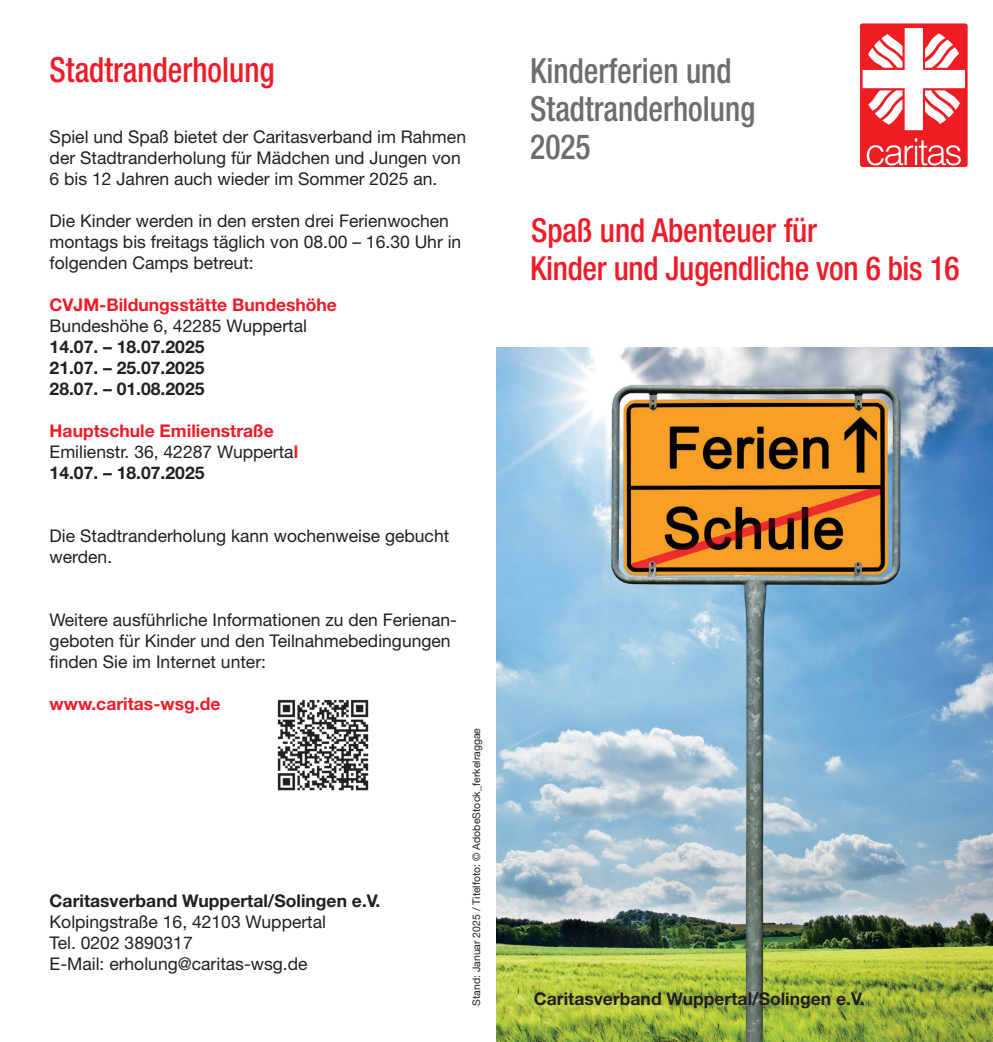
<style>
.page{position:relative;width:993px;height:1042px;background:#fff}
.page>*{position:absolute;margin:0;border:0;box-sizing:border-box;transform-origin:0 0}
.t1{font:500 condensed 34.65px/37.8px "Helvetica Neue LT Std";color:#6c6d70;scale:.91 1}
.t2{font:500 condensed 34.65px "Helvetica Neue LT Std";color:#ee1c28;scale:.91 1}
.t3{font:500 condensed 33.07px/37.8px "Helvetica Neue LT Std";letter-spacing:-.01em;color:#ee1c28;scale:.95 1}
.t4{font:17.5px/21px "Helvetica Neue LT Pro";color:#231f20}
.t5{font:700 17.5px/21px "Helvetica Neue LT Pro";color:#231f20;text-align:justify}
.t6{font:700 17.5px "Helvetica Neue LT Pro";color:#ee1c28}
.t7{font:10.5px "Helvetica Neue LT Pro";color:#231f20}
.s1{font-weight:700;color:#ee1c28}
.s2{font-weight:700}
</style>
<div class="page">
<img style="left:496px;top:347px;width:496px;height:695px">
<svg style="left:860px;top:24px;width:106px;height:142px"></svg>
<div style="left:854px;top:18px;width:118px;height:154px;border:5px solid #fff;border-radius:5px"></div>
<img style="left:277px;top:699px;width:92px;height:92px">
<h1 class="t2" style="left:50px;top:49px;width:249px">Stadtranderholung</h1>
<p class="t4" style="left:50px;top:125px;width:418px">Spiel und Spaß bietet der Caritasverband im Rahmen der Stadtranderholung für Mädchen und Jungen von<br>6 bis 12 Jahren auch wieder im Sommer 2025 an.</p>
<p class="t4" style="left:50px;top:209px;width:413px">Die Kinder werden in den ersten drei Ferienwochen montags bis freitags täglich von 08.00 – 16.30 Uhr in folgenden Camps betreut:</p>
<p class="t6" style="left:50px;top:293px;width:289px">CVJM-Bildungsstätte Bundeshöhe</p>
<p class="t4" style="left:50px;top:314px;width:259px">Bundeshöhe 6, 42285 Wuppertal</p>
<p class="t5" style="left:50px;top:335px;width:156px">14.07. – 18.07.2025<br>21.07. – 25.07.2025<br>28.07. – 01.08.2025</p>
<p class="t4" style="left:50px;top:419px;width:250px"><span class="s1">Hauptschule Emilienstraße<br></span>Emilienstr. 36, 42287 Wupperta<span class="s1">l<br></span><span class="s2">14.07. – 18.07.2025</span></p>
<p class="t4" style="left:50px;top:524px;width:401px">Die Stadtranderholung kann wochenweise gebucht werden.</p>
<p class="t4" style="left:50px;top:608px;width:409px">Weitere ausführliche Informationen zu den Ferienan&shy;geboten für Kinder und den Teilnahmebedingungen finden Sie im Internet unter:</p>
<p class="t6" style="left:50px;top:692px;width:172px">www.caritas-wsg.de</p>
<p class="t5" style="left:50px;top:890px;width:332px">Caritasverband Wuppertal/Solingen e.V.</p>
<p class="t4" style="left:50px;top:911px;width:278px">Kolpingstraße 16, 42103 Wuppertal<br>Tel. 0202 3890317<br>E-Mail: erholung@caritas-wsg.de</p>
<p class="t7" style="left:470px;top:1006px;width:279px;rotate:-90deg">Stand: Januar 2025 / Titelfoto: © AdobeStock_ferkelraggae</p>
<h1 class="t1" style="left:530px;top:52px;width:249px">Kinderferien und<br>Stadtranderholung<br>2025</h1>
<h2 class="t3" style="left:530px;top:211px;width:453px">Spaß und Abenteuer für<br>Kinder und Jugendliche von 6 bis 16</h2>
<p class="t5" style="left:533px;top:988px;width:332px">Caritasverband Wuppertal/Solingen e.V.</p>
</div>
